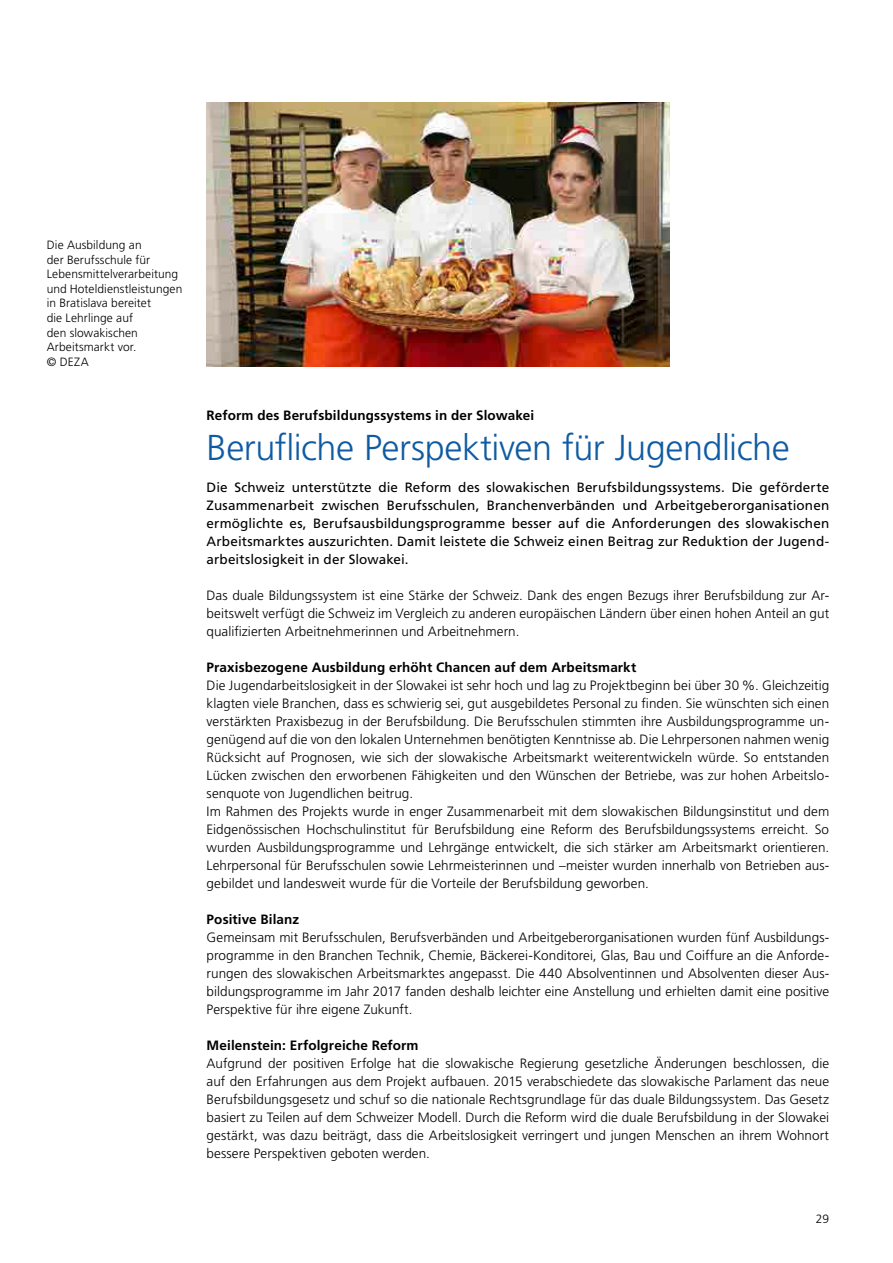
<style>
.page{position:relative;width:893px;height:1263px;background:#fff}
.page>*{position:absolute;margin:0;border:0;box-sizing:border-box;transform-origin:0 0}
.Titeli{font:300 36px "Frutiger LT Pro";letter-spacing:-.015em;color:#0f5ba3}
.Lauftext{font:300 13.5px/18px "Frutiger LT Pro";letter-spacing:.005em;color:#000;text-align:justify}
.Lead{font:13.5px/18px "Frutiger LT Pro";letter-spacing:.005em;color:#000;text-align:justify}
.Lauftext_Titel{font:700 13.5px "Frutiger LT Pro";letter-spacing:.01em;color:#000}
.Vortiteli{font:700 13.5px "Frutiger LT Pro";letter-spacing:.01em;color:#000}
.Legende{font:300 12px/14.5px "Frutiger LT Pro";letter-spacing:.005em;color:#000}
</style>
<div class="page">
<img style="left:207px;top:103px;width:462px;height:263px">
<p class="Legende" style="left:47px;top:238px;width:137px">Die Ausbildung an<br>der Berufsschule für<br>Lebensmittelverarbeitung und Hoteldienstleistungen in Bratislava bereitet<br>die Lehrlinge auf<br>den slowakischen<br>Arbeitsmarkt vor.<br>© DEZA</p>
<p class="Vortiteli" style="left:207px;top:407px;width:329px">Reform des Berufsbildungssystems in der Slowakei</p>
<p class="Titeli" style="left:207px;top:426px;width:584px">Berufliche Perspektiven für Jugendliche</p>
<p class="Lead" style="left:207px;top:478px;width:624px">Die Schweiz unterstützte die Reform des slowakischen Berufsbildungssystems. Die geförderte Zusammenarbeit zwischen Berufsschulen, Branchenverbänden und Arbeitgeberorganisationen ermöglichte es, Berufsausbildungsprogramme besser auf die Anforderungen des slowakischen Arbeitsmarktes auszurichten. Damit leistete die Schweiz einen Beitrag zur Reduktion der Jugend&shy;arbeitslosigkeit in der Slowakei.</p>
<p class="Lauftext" style="left:207px;top:586px;width:624px">Das duale Bildungssystem ist eine Stärke der Schweiz. Dank des engen Bezugs ihrer Berufsbildung zur Ar&shy;beitswelt verfügt die Schweiz im Vergleich zu anderen europäischen Ländern über einen hohen Anteil an gut qualifizierten Arbeitnehmerinnen und Arbeitnehmern.</p>
<p class="Lauftext_Titel" style="left:207px;top:659px;width:431px">Praxisbezogene Ausbildung erhöht Chancen auf dem Arbeitsmarkt</p>
<p class="Lauftext" style="left:207px;top:676px;width:624px">Die Jugendarbeitslosigkeit in der Slowakei ist sehr hoch und lag zu Projektbeginn bei über 30 %. Gleichzeitig klagten viele Branchen, dass es schwierig sei, gut ausgebildetes Personal zu finden. Sie wünschten sich einen verstärkten Praxisbezug in der Berufsbildung. Die Berufsschulen stimmten ihre Ausbildungsprogramme un&shy;genügend auf die von den lokalen Unternehmen benötigten Kenntnisse ab. Die Lehrpersonen nahmen wenig Rücksicht auf Prognosen, wie sich der slowakische Arbeitsmarkt weiterentwickeln würde. So entstanden Lücken zwischen den erworbenen Fähigkeiten und den Wünschen der Betriebe, was zur hohen Arbeitslo&shy;senquote von Jugendlichen beitrug.</p>
<p class="Lauftext" style="left:207px;top:802px;width:624px">Im Rahmen des Projekts wurde in enger Zusammenarbeit mit dem slowakischen Bildungsinstitut und dem Eidgenössischen Hochschulinstitut für Berufsbildung eine Reform des Berufsbildungssystems erreicht. So wurden Ausbildungsprogramme und Lehrgänge entwickelt, die sich stärker am Arbeitsmarkt orientieren.<br>Lehrpersonal für Berufsschulen sowie Lehrmeisterinnen und –meister wurden innerhalb von Betrieben aus&shy;gebildet und landesweit wurde für die Vorteile der Berufsbildung geworben.</p>
<p class="Lauftext_Titel" style="left:207px;top:911px;width:94px">Positive Bilanz</p>
<p class="Lauftext" style="left:207px;top:928px;width:624px">Gemeinsam mit Berufsschulen, Berufsverbänden und Arbeitgeberorganisationen wurden fünf Ausbildungs&shy;programme in den Branchen Technik, Chemie, Bäckerei-Konditorei, Glas, Bau und Coiffure an die Anforde&shy;rungen des slowakischen Arbeitsmarktes angepasst. Die 440 Absolventinnen und Absolventen dieser Aus&shy;bildungsprogramme im Jahr 2017 fanden deshalb leichter eine Anstellung und erhielten damit eine positive Perspektive für ihre eigene Zukunft.</p>
<p class="Lauftext_Titel" style="left:207px;top:1037px;width:213px">Meilenstein: Erfolgreiche Reform</p>
<p class="Lauftext" style="left:207px;top:1054px;width:624px">Aufgrund der positiven Erfolge hat die slowakische Regierung gesetzliche Änderungen beschlossen, die auf den Erfahrungen aus dem Projekt aufbauen. 2015 verabschiedete das slowakische Parlament das neue Berufsbildungsgesetz und schuf so die nationale Rechtsgrundlage für das duale Bildungssystem. Das Gesetz basiert zu Teilen auf dem Schweizer Modell. Durch die Reform wird die duale Berufsbildung in der Slowakei gestärkt, was dazu beiträgt, dass die Arbeitslosigkeit verringert und jungen Menschen an ihrem Wohnort bessere Perspektiven geboten werden.</p>
<p class="Legende" style="left:816px;top:1211px;width:15px">29</p>
</div>
